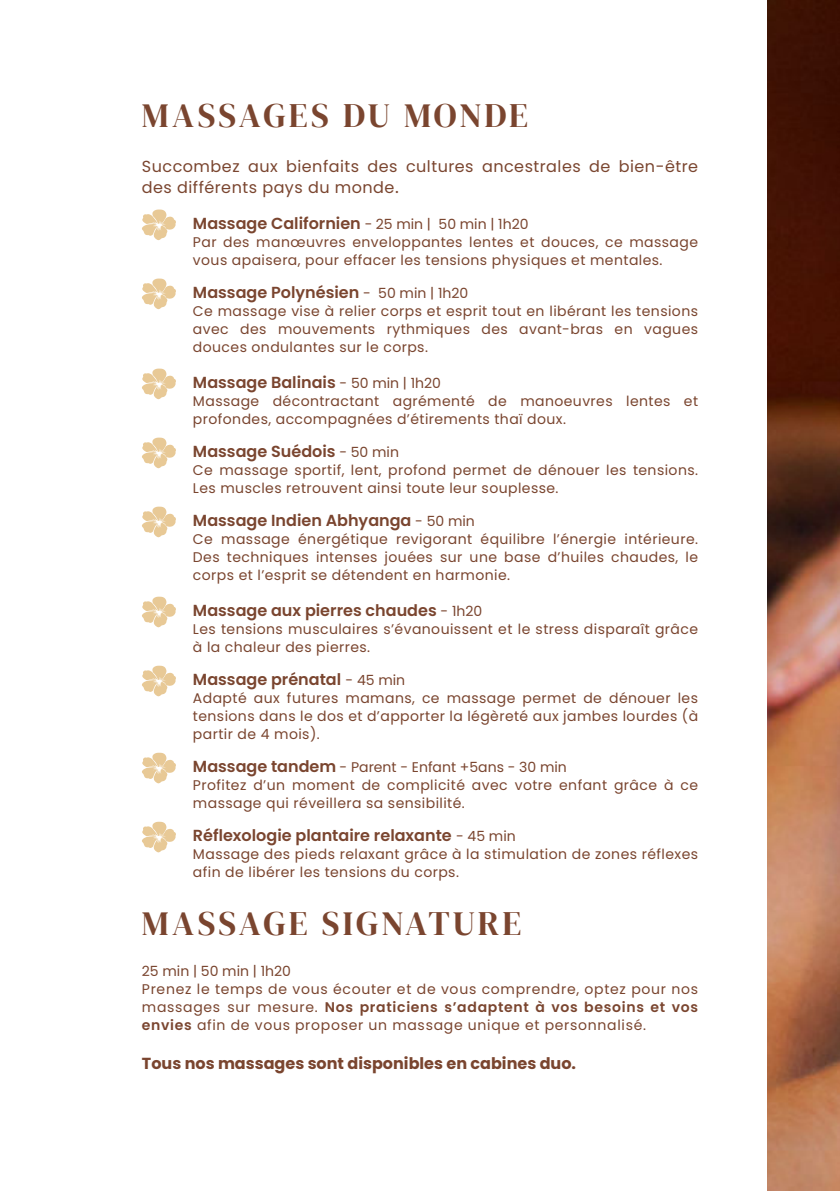
<style>
.page{position:relative;width:840px;height:1191px;background:#fff}
.page>*{position:absolute;margin:0;border:0;box-sizing:border-box;transform-origin:0 0}
.t1{font:34px "DM Serif Display";letter-spacing:.09em;color:#7a452f}
.t2{font:600 16px "Poppins";color:#7a452f}
.t3{font:16px/21px "Poppins";letter-spacing:.03em;color:#7a452f}
.t4{font:700 16px "Poppins";color:#7a452f}
.t5{font:14px/18px "Poppins";letter-spacing:.03em;color:#7a452f}
.t6{font:14px/18px "Poppins";letter-spacing:.05em;color:#7a452f}
.s1{font-size:18px}
.s2{font-weight:400;font-size:14px}
.s3{font-weight:600;font-size:16px}
.s4{font-weight:600}
</style>
<div class="page">
<svg style="left:142px;top:209px;width:34px;height:31px"></svg>
<svg style="left:142px;top:278px;width:34px;height:31px"></svg>
<svg style="left:142px;top:368px;width:34px;height:31px"></svg>
<svg style="left:142px;top:437px;width:34px;height:31px"></svg>
<svg style="left:142px;top:506px;width:34px;height:31px"></svg>
<svg style="left:142px;top:596px;width:34px;height:31px"></svg>
<svg style="left:142px;top:665px;width:34px;height:31px"></svg>
<svg style="left:142px;top:752px;width:34px;height:31px"></svg>
<svg style="left:142px;top:821px;width:34px;height:31px"></svg>
<img style="left:767px;top:0;width:72px;height:1191px">
<h1 class="t1" style="left:142px;top:97px;width:387px">MASSAGES DU MONDE</h1>
<p class="t3" style="left:142px;top:156px;width:557px">Succombez aux bienfaits des cultures ancestrales de bien-être des différents pays du monde<span class="s1">.</span></p>
<p class="t2" style="left:193px;top:216px;width:337px">Massage Californien <span class="s2">- 25 min | 50 min | 1h20</span></p>
<p class="t5" style="left:193px;top:233px;width:506px">Par des manœuvres enveloppantes lentes et douces, ce massage vous apaisera, pour effacer les tensions physiques et mentales.</p>
<p class="t2" style="left:193px;top:285px;width:277px">Massage Polynésien <span class="s2">- 50 min | 1h20</span></p>
<p class="t5" style="left:193px;top:302px;width:506px;text-align:justify">Ce massage vise à relier corps et esprit tout en libérant les tensions avec des mouvements rythmiques des avant-bras en vagues douces ondulantes sur le corps.</p>
<p class="t2" style="left:193px;top:375px;width:249px">Massage Balinais <span class="s2">- 50 min | 1h20</span></p>
<p class="t5" style="left:193px;top:392px;width:506px">Massage décontractant agrémenté de manoeuvres lentes et profondes, accompagnées d’étirements thaï doux.</p>
<p class="t2" style="left:193px;top:444px;width:207px">Massage Suédois <span class="s2">- 50 min</span></p>
<p class="t5" style="left:193px;top:461px;width:506px">Ce massage sportif, lent, profond permet de dénouer les tensions.<br>Les muscles retrouvent ainsi toute leur souplesse.</p>
<p class="t2" style="left:193px;top:513px;width:283px">Massage Indien Abhyanga <span class="s2">- 50 min</span></p>
<p class="t5" style="left:193px;top:530px;width:506px;text-align:justify">Ce massage énergétique revigorant équilibre l’énergie intérieure.<br>Des techniques intenses jouées sur une base d’huiles chaudes, le corps et l’esprit se détendent en harmonie.</p>
<p class="t2" style="left:193px;top:603px;width:291px">Massage aux pierres chaudes <span class="s2">- 1h20</span></p>
<p class="t5" style="left:193px;top:620px;width:506px">Les tensions musculaires s’évanouissent et le stress disparaît grâce à la chaleur des pierres.</p>
<p class="t2" style="left:193px;top:672px;width:214px">Massage prénatal <span class="s2">- 45 min</span></p>
<p class="t5" style="left:193px;top:689px;width:506px;text-align:justify">Adapté aux futures mamans, ce massage permet de dénouer les tensions dans le dos et d’apporter la légèreté aux jambes lourdes (à partir de 4 mois).</p>
<p class="t5" style="left:193px;top:758px;width:506px"><span class="s3">Massage tandem</span> - Parent - Enfant +5ans - 30 min<br>Profitez d’un moment de complicité avec votre enfant grâce à ce massage qui réveillera sa sensibilité.</p>
<p class="t2" style="left:193px;top:826px;width:324px">Réflexologie plantaire relaxante <span class="s2">- 45 min</span></p>
<p class="t5" style="left:193px;top:845px;width:506px">Massage des pieds relaxant grâce à la stimulation de zones réflexes afin de libérer les tensions du corps.</p>
<h1 class="t1" style="left:142px;top:905px;width:381px">MASSAGE SIGNATURE</h1>
<p class="t6" style="left:142px;top:962px;width:557px">25 min | 50 min | 1h20<br>Prenez le temps de vous écouter et de vous comprendre, optez pour nos massages sur mesure. <span class="s4">Nos praticiens s’adaptent à vos besoins et vos envies</span> afin de vous proposer un massage unique et personnalisé.</p>
<p class="t4" style="left:142px;top:1055px;width:435px">Tous nos massages sont disponibles en cabines duo.</p>
</div>
